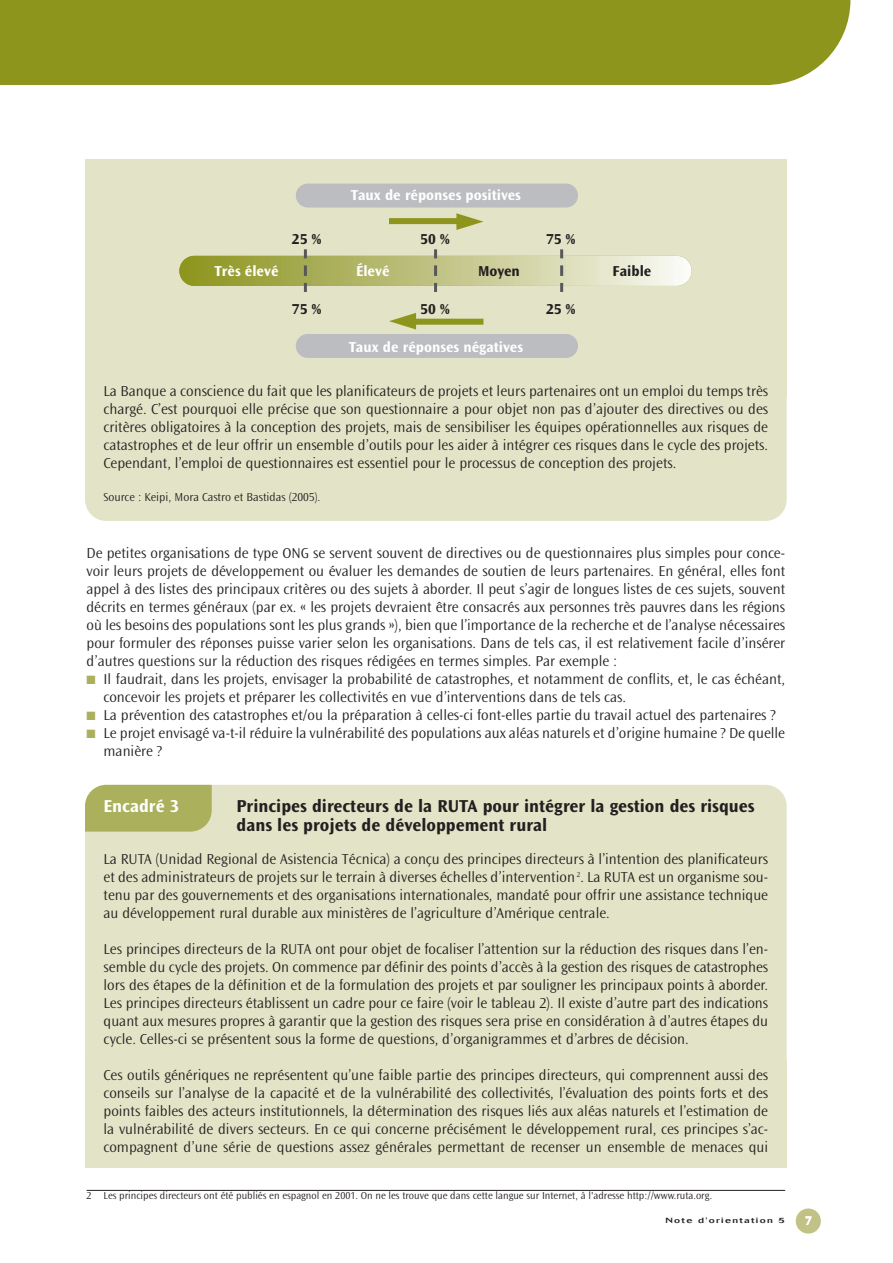
<style>
.page{position:relative;width:893px;height:1263px;background:#fff}
.page>*{position:absolute;margin:0;border:0;box-sizing:border-box;transform-origin:0 0}
.t1{font:700 18px/19.5px "Ocean Sans";color:#231f20}
.t2{font:700 18px "Ocean Sans";color:#fff}
.t3{font:300 15px/18px "Ocean Sans";color:#231f20;text-align:justify}
.t4{font:700 15px "Ocean Sans";color:#fff}
.t5{font:700 15px "Ocean Sans";color:#231f20}
.t6{font:300 12px "Ocean Sans";color:#231f20}
.t7{font:600 12px "Ocean Sans";color:#fff}
.t8{font:300 10.5px "Ocean Sans";color:#231f20}
.t9{font:500 7.5px "Cosmos";letter-spacing:.13em;color:#231f20;scale:1.33 1}
.s1{color:#abb05c}
</style>
<div class="page">
<div style="left:85px;top:785px;width:702px;height:327px;background:#e3e4c7;border-radius:21px"></div>
<div style="left:85px;top:1061px;width:702px;height:106px;background:#e3e4c7"></div>
<div style="left:85px;top:785px;width:127px;height:47px;background:#abb05c"></div>
<div style="left:85px;top:159px;width:702px;height:362px;background:#e3e4c7;border-radius:21px"></div>
<div style="left:85px;top:159px;width:702px;height:237px;background:#e3e4c7"></div>
<div style="left:296px;top:334px;width:282px;height:24px;background:#bcbdc0;border-radius:12px"></div>
<div style="left:296px;top:184px;width:282px;height:23px;background:#bcbdc0;border-radius:12px"></div>
<div style="left:179px;top:256px;width:513px;height:30px;background:linear-gradient(to right,#8b921b,#f8f8f2);border-radius:15px"></div>
<svg style="left:304px;top:249px;width:3px;height:43px"></svg>
<svg style="left:434px;top:249px;width:3px;height:43px"></svg>
<svg style="left:560px;top:249px;width:3px;height:43px"></svg>
<div style="left:410px;top:319px;width:73px;height:6px;background:#8d951d"></div>
<svg style="left:389px;top:313px;width:27px;height:16px"></svg>
<div style="left:389px;top:218px;width:73px;height:6px;background:#8d951d"></div>
<svg style="left:456px;top:213px;width:27px;height:17px"></svg>
<div style="left:796px;top:1208px;width:25px;height:25px;background:#c0c385;border-radius:50%"></div>
<div style="left:0;top:0;width:850px;height:85px;background:#8d951d"></div>
<hr style="left:87px;top:1190px;width:698px;height:1px;background:#231f20">
<p class="t4" style="left:351px;top:188px;width:171px">Taux de réponses positives</p>
<p class="t5" style="left:292px;top:233px;width:31px">25 %</p>
<p class="t5" style="left:420px;top:233px;width:31px">50 %</p>
<p class="t5" style="left:546px;top:233px;width:31px">75 %</p>
<p class="t4" style="left:214px;top:265px;width:65px">Très élevé</p>
<p class="t4" style="left:356px;top:265px;width:35px">Élevé</p>
<p class="t5" style="left:478px;top:265px;width:43px">Moyen</p>
<p class="t5" style="left:612px;top:265px;width:40px">Faible</p>
<p class="t5" style="left:292px;top:302px;width:31px">75 %</p>
<p class="t5" style="left:420px;top:302px;width:31px">50 %</p>
<p class="t5" style="left:546px;top:302px;width:31px">25 %</p>
<p class="t4" style="left:349px;top:341px;width:176px">Taux de réponses négatives</p>
<p class="t3" style="left:104px;top:383px;width:666px">La Banque a conscience du fait que les planificateurs de projets et leurs partenaires ont un emploi du temps très chargé. C’est pourquoi elle précise que son questionnaire a pour objet non pas d’ajouter des directives ou des critères obligatoires à la conception des projets, mais de sensibiliser les équipes opérationnelles aux risques de catastrophes et de leur offrir un ensemble d’outils pour les aider à intégrer ces risques dans le cycle des projets.<br>Cependant, l’emploi de questionnaires est essentiel pour le processus de conception des projets.</p>
<p class="t6" style="left:104px;top:492px;width:218px">Source : Keipi, Mora Castro et Bastidas (2005).</p>
<p class="t3" style="left:87px;top:545px;width:700px">De petites organisations de type ONG se servent souvent de directives ou de questionnaires plus simples pour conce&shy;voir leurs projets de développement ou évaluer les demandes de soutien de leurs partenaires. En général, elles font appel à des listes des principaux critères ou des sujets à aborder. Il peut s’agir de longues listes de ces sujets, souvent décrits en termes généraux (par ex. « les projets devraient être consacrés aux personnes très pauvres dans les régions où les besoins des populations sont les plus grands »), bien que l’importance de la recherche et de l’analyse nécessaires pour formuler des réponses puisse varier selon les organisations. Dans de tels cas, il est relativement facile d’insérer d’autres questions sur la réduction des risques rédigées en termes simples. Par exemple :</p>
<p class="t3" style="left:104px;top:671px;width:683px;text-indent:-17px"><span class="s1">■</span> Il faudrait, dans les projets, envisager la probabilité de catastrophes, et notamment de conflits, et, le cas échéant, concevoir les projets et préparer les collectivités en vue d’interventions dans de tels cas.</p>
<p class="t3" style="left:87px;top:707px;width:691px"><span class="s1">■</span> La prévention des catastrophes et/ou la préparation à celles-ci font-elles partie du travail actuel des partenaires ?</p>
<p class="t3" style="left:104px;top:725px;width:683px;text-indent:-17px"><span class="s1">■</span> Le projet envisagé va-t-il réduire la vulnérabilité des populations aux aléas naturels et d’origine humaine ? De quelle manière ?</p>
<p class="t2" style="left:104px;top:798px;width:77px">Encadré 3</p>
<p class="t1" style="left:237px;top:797px;width:519px">Principes directeurs de la RUTA pour intégrer la gestion des risques dans les projets de développement rural</p>
<p class="t3" style="left:104px;top:851px;width:666px">La RUTA (Unidad Regional de Asistencia Técnica) a conçu des principes directeurs à l’intention des planificateurs et des administrateurs de projets sur le terrain à diverses échelles d’intervention <sup>2</sup>. La RUTA est un organisme sou&shy;tenu par des gouvernements et des organisations internationales, mandaté pour offrir une assistance technique au développement rural durable aux ministères de l’agriculture d’Amérique centrale.</p>
<p class="t3" style="left:104px;top:941px;width:666px">Les principes directeurs de la RUTA ont pour objet de focaliser l’attention sur la réduction des risques dans l’en&shy;semble du cycle des projets. On commence par définir des points d’accès à la gestion des risques de catastrophes lors des étapes de la définition et de la formulation des projets et par souligner les principaux points à aborder.<br>Les principes directeurs établissent un cadre pour ce faire (voir le tableau 2). Il existe d’autre part des indications quant aux mesures propres à garantir que la gestion des risques sera prise en considération à d’autres étapes du cycle. Celles-ci se présentent sous la forme de questions, d’organigrammes et d’arbres de décision.</p>
<p class="t3" style="left:104px;top:1067px;width:666px">Ces outils génériques ne représentent qu’une faible partie des principes directeurs, qui comprennent aussi des conseils sur l’analyse de la capacité et de la vulnérabilité des collectivités, l’évaluation des points forts et des points faibles des acteurs institutionnels, la détermination des risques liés aux aléas naturels et l’estimation de la vulnérabilité de divers secteurs. En ce qui concerne précisément le développement rural, ces principes s’ac&shy;compagnent d’une série de questions assez générales permettant de recenser un ensemble de menaces qui</p>
<p class="t8" style="left:87px;top:1191px;width:627px">2 Les principes directeurs ont été publiés en espagnol en 2001. On ne les trouve que dans cette langue sur Internet, à l'adresse http://www.ruta.org.</p>
<p class="t9" style="left:665px;top:1218px;width:91px">Note d'orientation 5</p>
<p class="t7" style="left:805px;top:1215px;width:8px">7</p>
</div>
